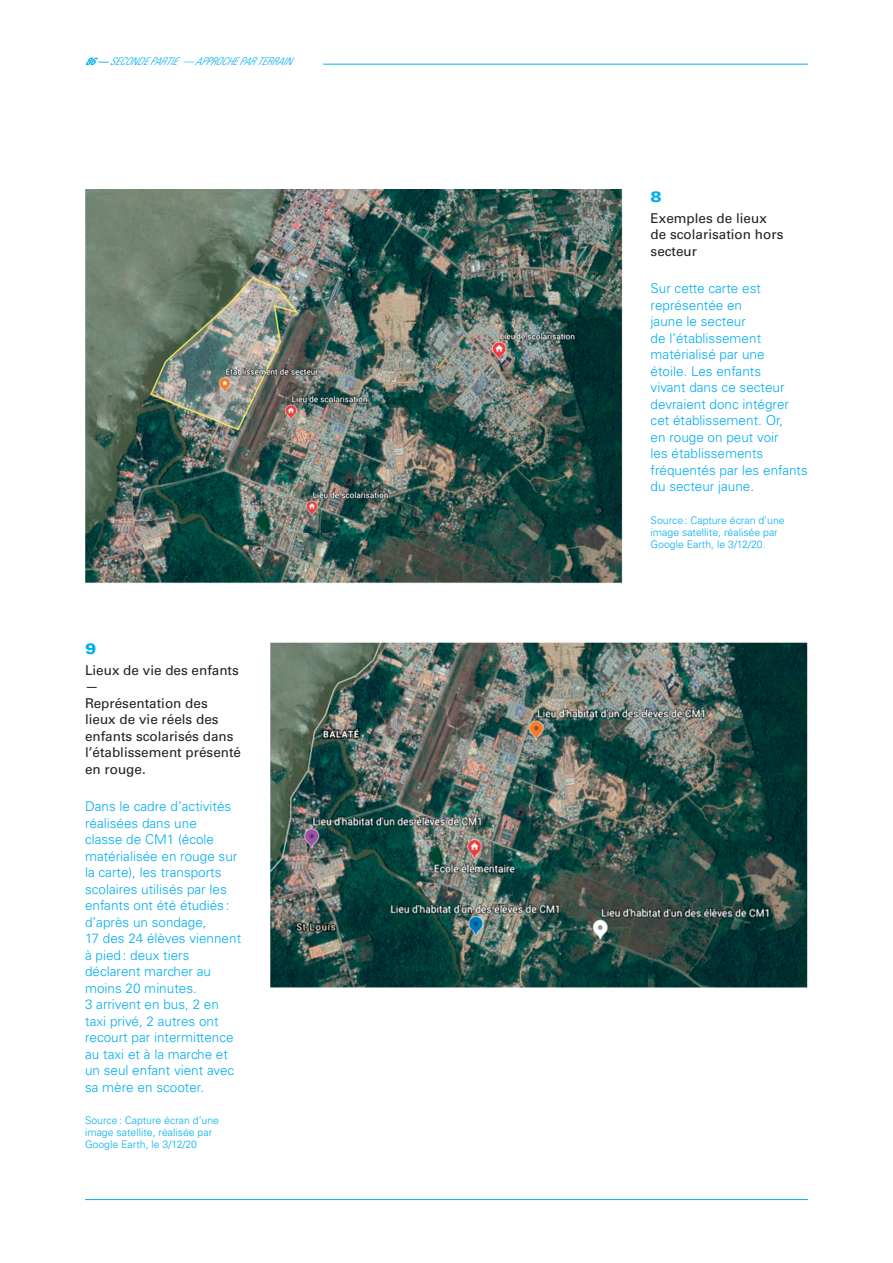
<style>
.page{position:relative;width:893px;height:1263px;background:#fff}
.page>*{position:absolute;margin:0;border:0;box-sizing:border-box;transform-origin:0 0}
.t1{font:900 expanded 15px "Univers LT Std";color:#00aeef}
.t2{font:300 13.5px/16.5px "Univers LT Std";color:#00aeef}
.t3{font:13.5px/16.5px "Univers LT Std";color:#231f20}
.t4{font:300 10.5px/12px "Univers LT Std";color:#00aeef}
.t5{font:italic 300 condensed 10.5px "Univers LT Std";color:#00aeef}
.s1{font-weight:700}
</style>
<div class="page">
<hr style="left:85px;top:1199px;width:723px;height:1px;background:#00aeef">
<img style="left:85px;top:189px;width:538px;height:394px">
<img style="left:270px;top:642px;width:538px;height:346px">
<hr style="left:323px;top:64px;width:485px;height:1px;background:#00aeef">
<p class="t5" style="left:85px;top:55px;width:208px"><span class="s1">86 —</span> SECONDE PARTIE — APPROCHE PAR TERRAIN</p>
<p class="t1" style="left:85px;top:640px;width:13px">9</p>
<p class="t3" style="left:85px;top:662px;width:158px">Lieux de vie des enfants —<br>Représentation des lieux de vie réels des enfants scolarisés dans l’établissement présenté en rouge.</p>
<p class="t2" style="left:85px;top:798px;width:158px">Dans le cadre d’activités réalisées dans une<br>classe de CM1 (école matérialisée en rouge sur la carte), les transports scolaires utilisés par les enfants ont été étudiés : d’après un sondage,<br>17 des 24 élèves viennent à pied : deux tiers déclarent marcher au moins 20 minutes.<br>3 arrivent en bus, 2 en taxi privé, 2 autres ont recourt par intermittence au taxi et à la marche et un seul enfant vient avec sa mère en scooter.</p>
<p class="t4" style="left:85px;top:1114px;width:136px">Source : Capture écran d’une image satellite, réalisée par<br>Google Earth, le 3/12/20</p>
<p class="t1" style="left:651px;top:188px;width:13px">8</p>
<p class="t3" style="left:651px;top:210px;width:135px">Exemples de lieux de scolarisation hors secteur</p>
<p class="t2" style="left:651px;top:280px;width:159px">Sur cette carte est représentée en<br>jaune le secteur<br>de l’établissement matérialisé par une<br>étoile. Les enfants<br>vivant dans ce secteur devraient donc intégrer cet établissement. Or,<br>en rouge on peut voir<br>les établissements fréquentés par les enfants du secteur jaune.</p>
<p class="t4" style="left:651px;top:514px;width:136px">Source : Capture écran d’une image satellite, réalisée par<br>Google Earth, le 3/12/20.</p>
</div>
